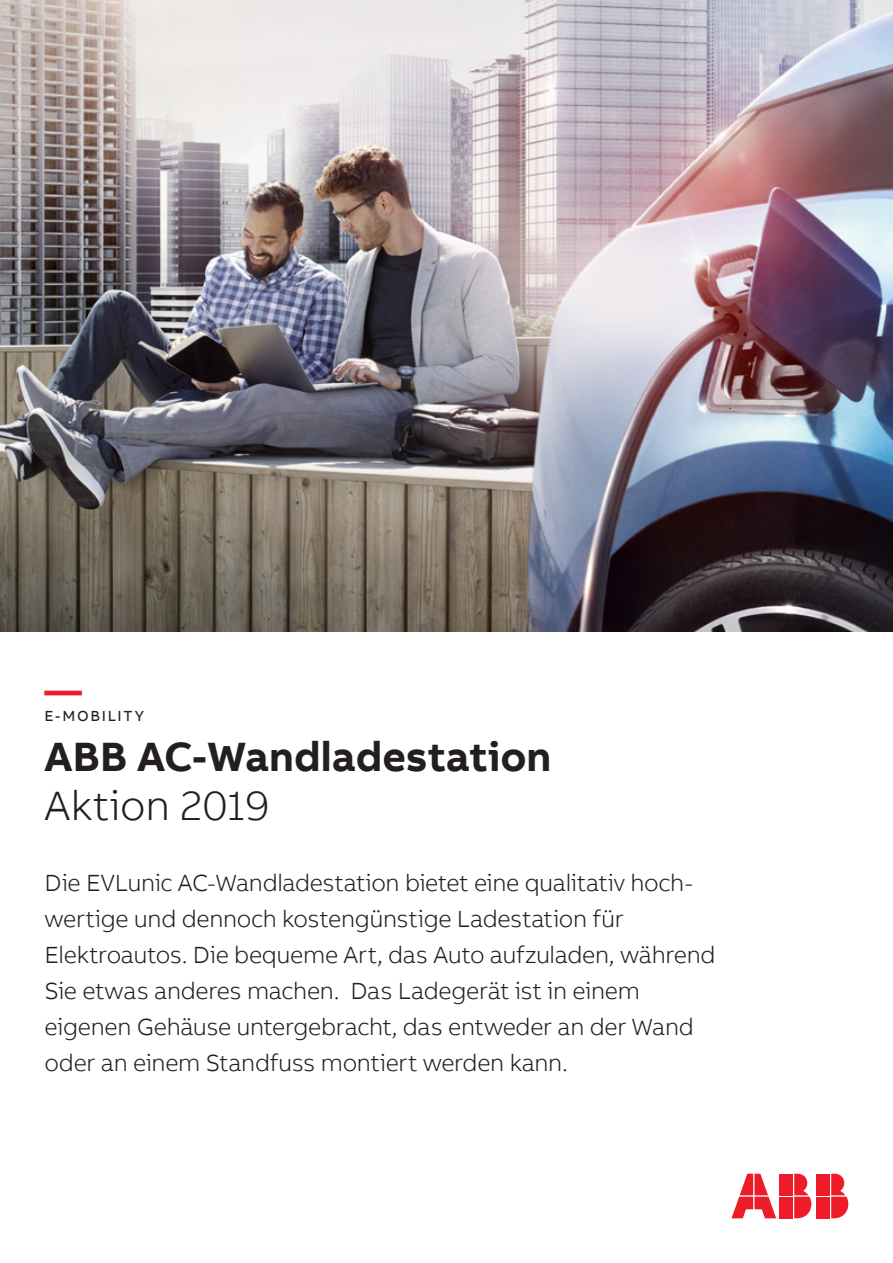
<style>
.page{position:relative;width:893px;height:1263px;background:#fff}
.page>*{position:absolute;margin:0;border:0;box-sizing:border-box;transform-origin:0 0}
.t1{font:700 42px "AB Bvoice";color:#231f20}
.t2{font:300 42px "AB Bvoice";color:#231f20}
.t3{font:700 37.5px "AB Bvoice";color:#ee1c28}
.t4{font:300 24px/36px "AB Bvoice";letter-spacing:-.015em;color:#231f20}
.t5{font:15px "AB Bvoice";letter-spacing:.11em;color:#231f20}
</style>
<div class="page">
<div style="left:817px;top:1174px;width:13px;height:21px;background:#ee1c28"></div>
<div style="left:817px;top:1197px;width:13px;height:21px;background:#ee1c28"></div>
<svg style="left:831px;top:1174px;width:17px;height:44px"></svg>
<svg style="left:731px;top:1174px;width:45px;height:44px"></svg>
<div style="left:780px;top:1174px;width:13px;height:21px;background:#ee1c28"></div>
<div style="left:780px;top:1197px;width:13px;height:21px;background:#ee1c28"></div>
<svg style="left:794px;top:1174px;width:17px;height:44px"></svg>
<img style="left:0;top:0;width:893px;height:631px">
<h2 class="t3" style="left:45px;top:667px;width:39px">—</h2>
<p class="t5" style="left:45px;top:707px;width:101px">E-MOBILITY</p>
<h1 class="t1" style="left:45px;top:730px;width:508px">ABB AC-Wandladestation</h1>
<h1 class="t2" style="left:45px;top:781px;width:227px">Aktion 2019</h1>
<p class="t4" style="left:45px;top:865px;width:672px">Die EVLunic AC-Wandladestation bietet eine qualitativ hoch&shy;wertige und dennoch kostengünstige Ladestation für Elektroautos. Die bequeme Art, das Auto aufzuladen, während Sie etwas anderes machen. Das Ladegerät ist in einem eigenen Gehäuse untergebracht, das entweder an der Wand oder an einem Standfuss montiert werden kann.</p>
</div>
